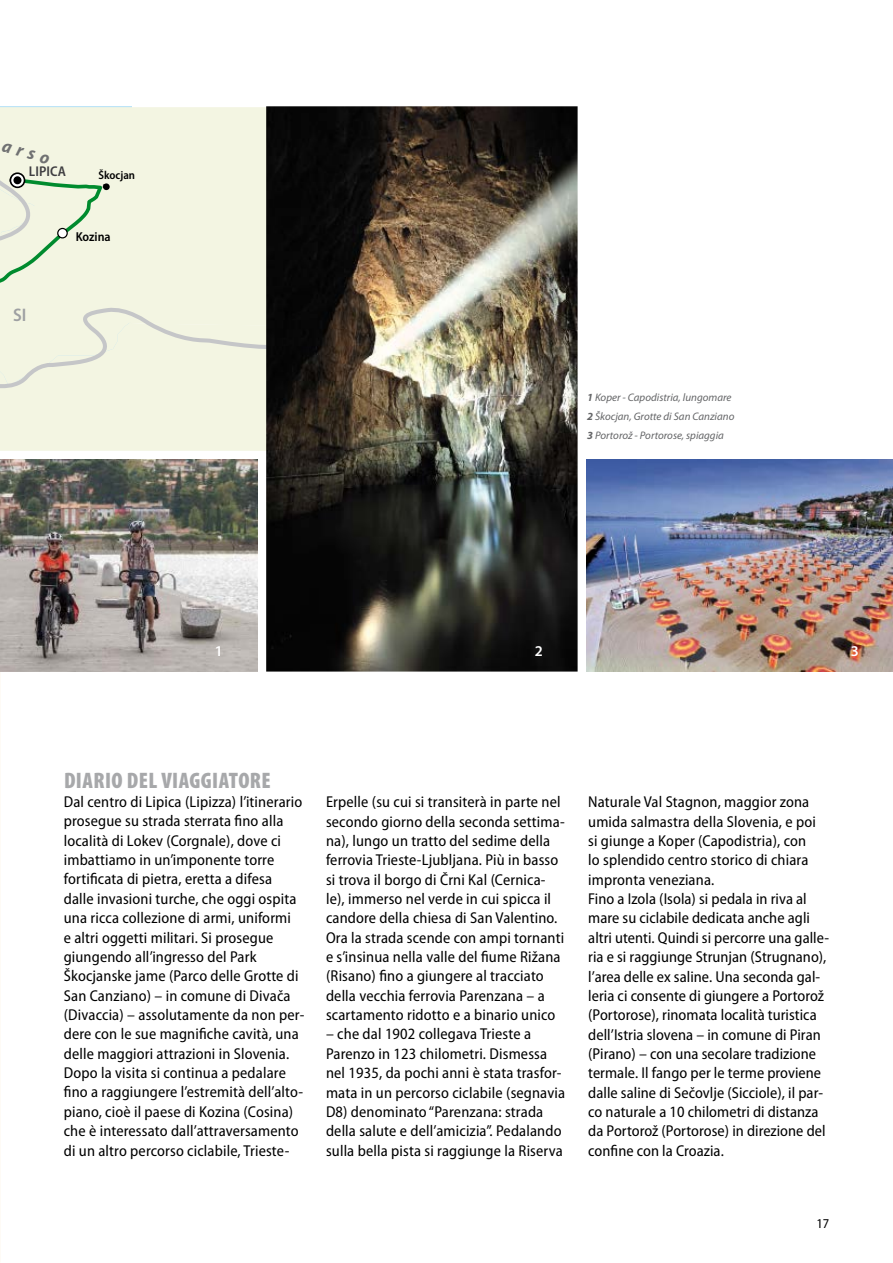
<style>
.page{position:relative;width:893px;height:1263px;background:#fff}
.page>*{position:absolute;margin:0;border:0;box-sizing:border-box;transform-origin:0 0}
.t1{font:900 condensed 22.5px "Myriad Pro";letter-spacing:.02em;color:#a7a8aa}
.t2{font:italic 700 semi-condensed 18.3px "Myriad Pro";color:#707172}
.t3{font:600 semi-condensed 18.15px "Myriad Pro";color:#9ea0a2}
.t4{font:semi-condensed 15.75px/19.4px "Myriad Pro";letter-spacing:.01em;color:#000}
.t5{font:600 15px "Myriad Pro";color:#fff}
.t6{font:600 semi-condensed 14.1px "Myriad Pro";letter-spacing:.005em;color:#3e3d40}
.t7{font:semi-condensed 13.5px "Myriad Pro";color:#000}
.t8{font:600 semi-condensed 12.9px "Myriad Pro";color:#000}
.t9{font:600 semi-condensed 11.7px "Myriad Pro";color:#000}
.t10{font:italic 10.95px/19.4px "Myriad Pro";color:#646567}
.t11{font:600 semi-condensed 5.7px "Myriad Pro";color:#000}
.s1{font-weight:700}
</style>
<div class="page">
<img style="left:586px;top:459px;width:307px;height:212px">
<div style="left:0;top:106px;width:266px;height:345px;background:#f3f5e2"></div>
<svg style="left:10px;top:173px;width:15px;height:14px"></svg>
<div style="left:10px;top:172px;width:15px;height:16px;border:2px solid #000;border-radius:50%"></div>
<div style="left:13px;top:176px;width:8px;height:8px;background:#000;border-radius:50%"></div>
<img style="left:266px;top:106px;width:312px;height:566px">
<img style="left:0;top:459px;width:258px;height:213px">
<p class="t2" style="left:6px;top:134px;width:50px;rotate:16deg">arso</p>
<p class="t6" style="left:29px;top:162px;width:39px">LIPICA</p>
<p class="t9" style="left:99px;top:167px;width:38px">Škocjan</p>
<p class="t11" style="left:103px;top:183px;width:5px">&amp;</p>
<p class="t8" style="left:76px;top:229px;width:36px">Kozina</p>
<p class="t3" style="left:13px;top:304px;width:15px">SI</p>
<p class="t10" style="left:587px;top:387px;width:149px"><span class="s1">1</span> Koper - Capodistria, lungomare<br><span class="s1">2</span> Škocjan, Grotte di San Canziano<br><span class="s1">3</span> Portorož - Portorose, spiaggia</p>
<p class="t5" style="left:215px;top:642px;width:10px">1</p>
<p class="t5" style="left:535px;top:642px;width:10px">2</p>
<p class="t5" style="left:851px;top:642px;width:10px">3</p>
<h1 class="t1" style="left:64px;top:766px;width:208px">DIARIO DEL VIAGGIATORE</h1>
<p class="t4" style="left:64px;top:792px;width:242px">Dal centro di Lipica (Lipizza) l’itinerario prosegue su strada sterrata fino alla località di Lokev (Corgnale), dove ci imbattiamo in un’imponente torre fortificata di pietra, eretta a difesa dalle invasioni turche, che oggi ospita una ricca collezione di armi, uniformi<br>e altri oggetti militari. Si prosegue giungendo all’ingresso del Park Škocjanske jame (Parco delle Grotte di San Canziano) – in comune di Divača (Divaccia) – assolutamente da non per&shy;dere con le sue magnifiche cavità, una delle maggiori attrazioni in Slovenia.<br>Dopo la visita si continua a pedalare fino a raggiungere l’estremità dell’alto&shy;piano, cioè il paese di Kozina (Cosina) che è interessato dall’attraversamento di un altro percorso ciclabile, Trieste-</p>
<p class="t4" style="left:326px;top:792px;width:240px">Erpelle (su cui si transiterà in parte nel secondo giorno della seconda settima&shy;na), lungo un tratto del sedime della ferrovia Trieste-Ljubljana. Più in basso si trova il borgo di Črni Kal (Cernica&shy;le), immerso nel verde in cui spicca il candore della chiesa di San Valentino.<br>Ora la strada scende con ampi tornanti e s’insinua nella valle del fiume Rižana (Risano) fino a giungere al tracciato della vecchia ferrovia Parenzana – a scartamento ridotto e a binario unico</p>
<p class="t4" style="left:326px;top:1024px;width:241px">– che dal 1902 collegava Trieste a Parenzo in 123 chilometri. Dismessa nel 1935, da pochi anni è stata trasfor&shy;mata in un percorso ciclabile (segnavia D8) denominato “Parenzana: strada della salute e dell’amicizia”. Pedalando sulla bella pista si raggiunge la Riserva</p>
<p class="t4" style="left:588px;top:792px;width:242px">Naturale Val Stagnon, maggior zona umida salmastra della Slovenia, e poi si giunge a Koper (Capodistria), con<br>lo splendido centro storico di chiara impronta veneziana.<br>Fino a Izola (Isola) si pedala in riva al mare su ciclabile dedicata anche agli altri utenti. Quindi si percorre una galle&shy;ria e si raggiunge Strunjan (Strugnano), l’area delle ex saline. Una seconda gal&shy;leria ci consente di giungere a Portorož (Portorose), rinomata località turistica dell’Istria slovena – in comune di Piran (Pirano) – con una secolare tradizione termale. Il fango per le terme proviene dalle saline di Sečovlje (Sicciole), il par&shy;co naturale a 10 chilometri di distanza da Portorož (Portorose) in direzione del confine con la Croazia.</p>
<p class="t7" style="left:816px;top:1216px;width:14px">17</p>
</div>
